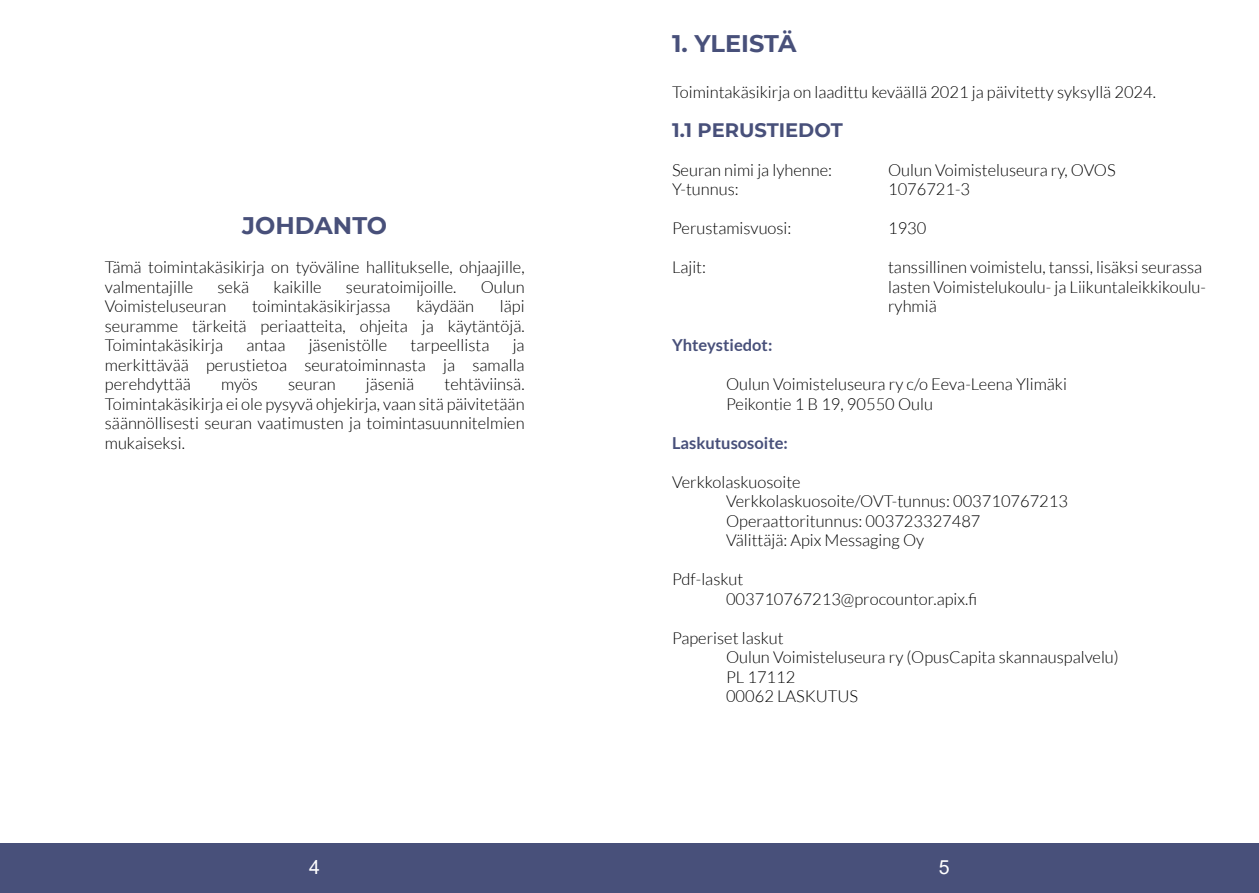
<style>
.page{position:relative;width:1259px;height:893px;background:#fff}
.page>*{position:absolute;margin:0;border:0;box-sizing:border-box;transform-origin:0 0}
.t1{font:700 24px "Montserrat";color:#48507a}
.t2{font:700 19.5px "Montserrat";color:#48507a}
.t3{font:19.5px "Arial";color:#fff}
.t4{font:300 16.5px/19.5px "Lato";color:#000}
.t5{font:700 16.5px "Lato";color:#48507a}
</style>
<div class="page">
<div style="left:0;top:843px;width:1259px;height:50px;background:#48507a"></div>
<h1 class="t1" style="left:242px;top:211px;width:146px">JOHDANTO</h1>
<p class="t4" style="left:105px;top:258px;width:421px">Tämä toimintakäsikirja on työväline hallitukselle, ohjaajille, valmentajille</p>
<p class="t4" style="left:217px;top:278px;width:33px">sekä</p>
<p class="t4" style="left:273px;top:278px;width:50px">kaikille</p>
<p class="t4" style="left:346px;top:278px;width:112px">seuratoimijoille.</p>
<p class="t4" style="left:481px;top:278px;width:45px">Oulun</p>
<p class="t4" style="left:105px;top:297px;width:123px">Voimisteluseuran</p>
<p class="t4" style="left:252px;top:297px;width:140px">toimintakäsikirjassa</p>
<p class="t4" style="left:416px;top:297px;width:59px">käydään</p>
<p class="t4" style="left:105px;top:297px;width:421px;text-align:justify;text-indent:395px">läpi seuramme tärkeitä periaatteita, ohjeita ja käytäntöjä.<br>Toimintakäsikirja</p>
<p class="t4" style="left:246px;top:336px;width:40px">antaa</p>
<p class="t4" style="left:309px;top:336px;width:80px">jäsenistölle</p>
<p class="t4" style="left:410px;top:336px;width:80px">tarpeellista</p>
<p class="t4" style="left:105px;top:336px;width:421px;text-align:justify;text-indent:408px">ja merkittävää perustietoa seuratoiminnasta ja samalla perehdyttää</p>
<p class="t4" style="left:105px;top:375px;width:421px;text-align:justify;text-indent:339px">tehtäviinsä.<br>Toimintakäsikirja ei ole pysyvä ohjekirja, vaan sitä päivitetään säännöllisesti seuran vaatimusten ja toimintasuunnitelmien mukaiseksi.</p>
<p class="t4" style="left:221px;top:375px;width:38px">myös</p>
<p class="t4" style="left:288px;top:375px;width:49px">seuran</p>
<p class="t4" style="left:366px;top:375px;width:50px">jäseniä</p>
<h1 class="t1" style="left:672px;top:29px;width:126px">1. YLEISTÄ</h1>
<p class="t4" style="left:672px;top:83px;width:485px">Toimintakäsikirja on laadittu keväällä 2021 ja päivitetty syksyllä 2024.</p>
<p class="t2" style="left:672px;top:118px;width:172px">1.1 PERUSTIEDOT</p>
<p class="t4" style="left:672px;top:161px;width:161px">Seuran nimi ja lyhenne:</p>
<p class="t4" style="left:888px;top:161px;width:229px">Oulun Voimisteluseura ry, OVOS</p>
<p class="t4" style="left:672px;top:180px;width:68px">Y-tunnus:</p>
<p class="t4" style="left:888px;top:180px;width:84px">1076721-3</p>
<p class="t4" style="left:672px;top:219px;width:121px">Perustamisvuosi:</p>
<p class="t4" style="left:888px;top:219px;width:40px">1930</p>
<p class="t4" style="left:672px;top:258px;width:36px">Lajit:</p>
<p class="t4" style="left:888px;top:258px;width:319px">tanssillinen voimistelu, tanssi, lisäksi seurassa lasten Voimistelukoulu- ja Liikuntaleikkikoulu&shy;ryhmiä</p>
<p class="t5" style="left:672px;top:338px;width:102px">Yhteystiedot:</p>
<p class="t4" style="left:726px;top:375px;width:342px">Oulun Voimisteluseura ry c/o Eeva-Leena Ylimäki<br>Peikontie 1 B 19, 90550 Oulu</p>
<p class="t5" style="left:672px;top:435px;width:117px">Laskutusosoite:</p>
<p class="t4" style="left:726px;top:473px;width:343px;text-indent:-54px">Verkkolaskuosoite<br>Verkkolaskuosoite/OVT-tunnus: 003710767213<br>Operaattoritunnus: 003723327487<br>Välittäjä: Apix Messaging Oy</p>
<p class="t4" style="left:726px;top:570px;width:252px;text-indent:-54px">Pdf-laskut<br>003710767213@procountor.apix.fi</p>
<p class="t4" style="left:726px;top:629px;width:394px;text-indent:-54px">Paperiset laskut<br>Oulun Voimisteluseura ry (OpusCapita skannauspalvelu)<br>PL 17112<br>00062 LASKUTUS</p>
<p class="t3" style="left:309px;top:860px;width:12px">4</p>
<p class="t3" style="left:939px;top:860px;width:12px">5</p>
</div>
